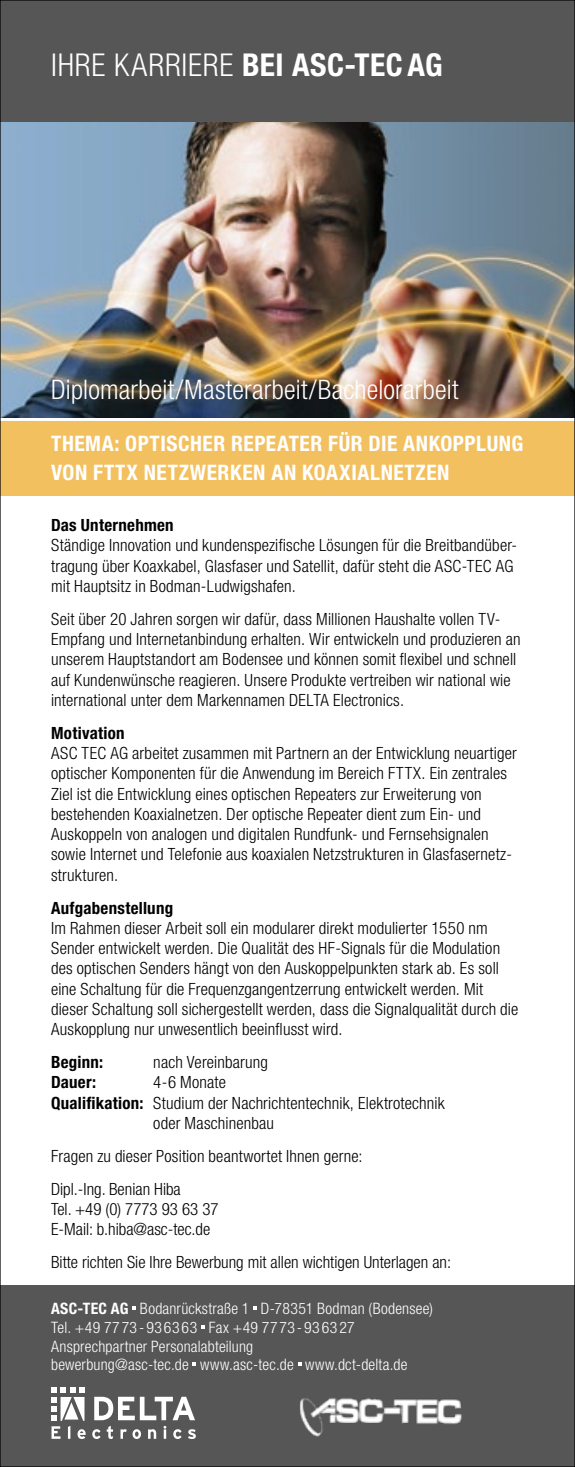
<style>
.page{position:relative;width:575px;height:1467px;background:#fff}
.page>*{position:absolute;margin:0;border:0;box-sizing:border-box;transform-origin:0 0}
.t1{font:300 condensed 31.5px "Helvetica Neue LT";color:#fff}
.t2{font:700 condensed 31.5px "Helvetica Neue LT";letter-spacing:.02em;color:#fff}
.t3{font:300 condensed 27px "Helvetica Neue LT";letter-spacing:.01em;color:#fff}
.t4{font:700 condensed 21.38px/29.2px "Helvetica Neue LT";letter-spacing:.03em;color:#fff}
.t5{font:300 condensed 16.88px/20.2px "Helvetica Neue LT";letter-spacing:.01em;color:#000}
.t6{font:700 condensed 16.88px "Helvetica Neue LT";letter-spacing:.015em;color:#000}
.t7{font:300 condensed 15.75px/18.7px "Helvetica Neue LT";letter-spacing:.015em;color:#fff}
.s1{font-weight:700}
</style>
<div class="page">
<div style="left:0;top:421px;width:574px;height:75px;background:#f3c05f"></div>
<img style="left:2px;top:121px;width:570px;height:297px">
<div style="left:0;top:0;width:574px;height:121px;background:#565656"></div>
<div style="left:0;top:1286px;width:574px;height:181px;background:#565656"></div>
<svg style="left:94px;top:1397px;width:101px;height:23px"></svg>
<svg style="left:92px;top:1429px;width:8px;height:10px"></svg>
<svg style="left:107px;top:1426px;width:6px;height:13px"></svg>
<svg style="left:120px;top:1429px;width:6px;height:10px"></svg>
<svg style="left:132px;top:1429px;width:9px;height:10px"></svg>
<svg style="left:148px;top:1429px;width:8px;height:10px"></svg>
<svg style="left:163px;top:1426px;width:3px;height:13px"></svg>
<svg style="left:173px;top:1429px;width:8px;height:10px"></svg>
<svg style="left:188px;top:1429px;width:8px;height:10px"></svg>
<svg style="left:51px;top:1388px;width:35px;height:51px"></svg>
<svg style="left:132px;top:1306px;width:4px;height:4px"></svg>
<svg style="left:253px;top:1306px;width:4px;height:4px"></svg>
<svg style="left:201px;top:1325px;width:4px;height:4px"></svg>
<svg style="left:192px;top:1362px;width:4px;height:4px"></svg>
<svg style="left:298px;top:1362px;width:3px;height:4px"></svg>
<img style="left:300px;top:1398px;width:162px;height:39px">
<h1 class="t1" style="left:51px;top:47px;width:23px">Ihre</h1>
<h1 class="t1" style="left:114px;top:47px;width:33px">Karriere</h1>
<h1 class="t2" style="left:242px;top:45px;width:202px">BEI ASC-TEC AG</h1>
<h2 class="t3" style="left:51px;top:374px;width:408px">Diplomarbeit/Masterarbeit/Bachelorarbeit</h2>
<p class="t4" style="left:51px;top:428px;width:471px">THEMA: OPTISCHER REPEATER FÜR DIE ANKOPPLUNG<br>VON FTTX NETZWERKEN AN KOAXIALNETZEN</p>
<p class="t6" style="left:51px;top:515px;width:124px">DAS UNTERNEHMEN</p>
<p class="t5" style="left:51px;top:535px;width:467px">Ständige Innovation und kundenspezifische Lösungen für die Breitbandüber&shy;tragung über Koaxkabel, Glasfaser und Satellit, dafür steht die ASC-TEC AG mit Hauptsitz in Bodman-Ludwigshafen.</p>
<p class="t5" style="left:51px;top:609px;width:470px">Seit über 20 Jahren sorgen wir dafür, dass Millionen Haushalte vollen TV-Empfang und Internetanbindung erhalten. Wir entwickeln und produzieren an unserem Hauptstandort am Bodensee und können somit flexibel und schnell auf Kundenwünsche reagieren. Unsere Produkte vertreiben wir national wie international unter dem Markennamen DELTA Electronics.</p>
<p class="t6" style="left:51px;top:723px;width:75px">MOTIVATION</p>
<p class="t5" style="left:51px;top:743px;width:466px">ASC TEC AG arbeitet zusammen mit Partnern an der Entwicklung neuartiger optischer Komponenten für die Anwendung im Bereich FTTX. Ein zentrales Ziel ist die Entwicklung eines optischen Repeaters zur Erweiterung von bestehenden Koaxialnetzen. Der optische Repeater dient zum Ein- und Auskoppeln von analogen und digitalen Rundfunk- und Fernsehsignalen sowie Internet und Telefonie aus koaxialen Netzstrukturen in Glasfasernetz&shy;strukturen.</p>
<p class="t6" style="left:51px;top:897px;width:123px">AUFGABENSTELLUNG</p>
<p class="t5" style="left:51px;top:918px;width:468px">Im Rahmen dieser Arbeit soll ein modularer direkt modulierter 1550 nm Sender entwickelt werden. Die Qualität des HF-Signals für die Modulation des optischen Senders hängt von den Auskoppelpunkten stark ab. Es soll eine Schaltung für die Frequenzgangentzerrung entwickelt werden. Mit dieser Schaltung soll sichergestellt werden, dass die Signalqualität durch die Auskopplung nur unwesentlich beeinflusst wird.</p>
<p class="t6" style="left:51px;top:1052px;width:54px">BEGINN:</p>
<p class="t5" style="left:153px;top:1052px;width:116px">nach Vereinbarung</p>
<p class="t6" style="left:51px;top:1072px;width:46px">DAUER:</p>
<p class="t5" style="left:153px;top:1072px;width:74px">4-6 Monate</p>
<p class="t5" style="left:51px;top:1092px;width:394px"><span class="s1">QUALIFIKATION:</span> Studium der Nachrichtentechnik, Elektrotechnik</p>
<p class="t5" style="left:153px;top:1113px;width:122px">oder Maschinenbau</p>
<p class="t5" style="left:51px;top:1139px;width:313px;line-height:33.1px">Fragen zu dieser Position beantwortet Ihnen gerne:<br>Dipl.-Ing. Benian Hiba</p>
<p class="t5" style="left:51px;top:1199px;width:169px">Tel. +49 (0) 7773 93 63 37<br>E-Mail: b.hiba@asc-tec.de</p>
<p class="t5" style="left:51px;top:1252px;width:401px">Bitte richten Sie Ihre Bewerbung mit allen wichtigen Unterlagen an:</p>
<p class="t7" style="left:51px;top:1299px;width:383px"><span class="s1">ASC-TEC AG</span> Bodanrückstraße 1 D-78351 Bodman (Bodensee)<br>Tel. +49 7773-936363 Fax +49 7773-936327<br>Ansprechpartner Personalabteilung<br>bewerbung@asc-tec.de www.asc-tec.de www.dct-delta.de</p>
</div>
